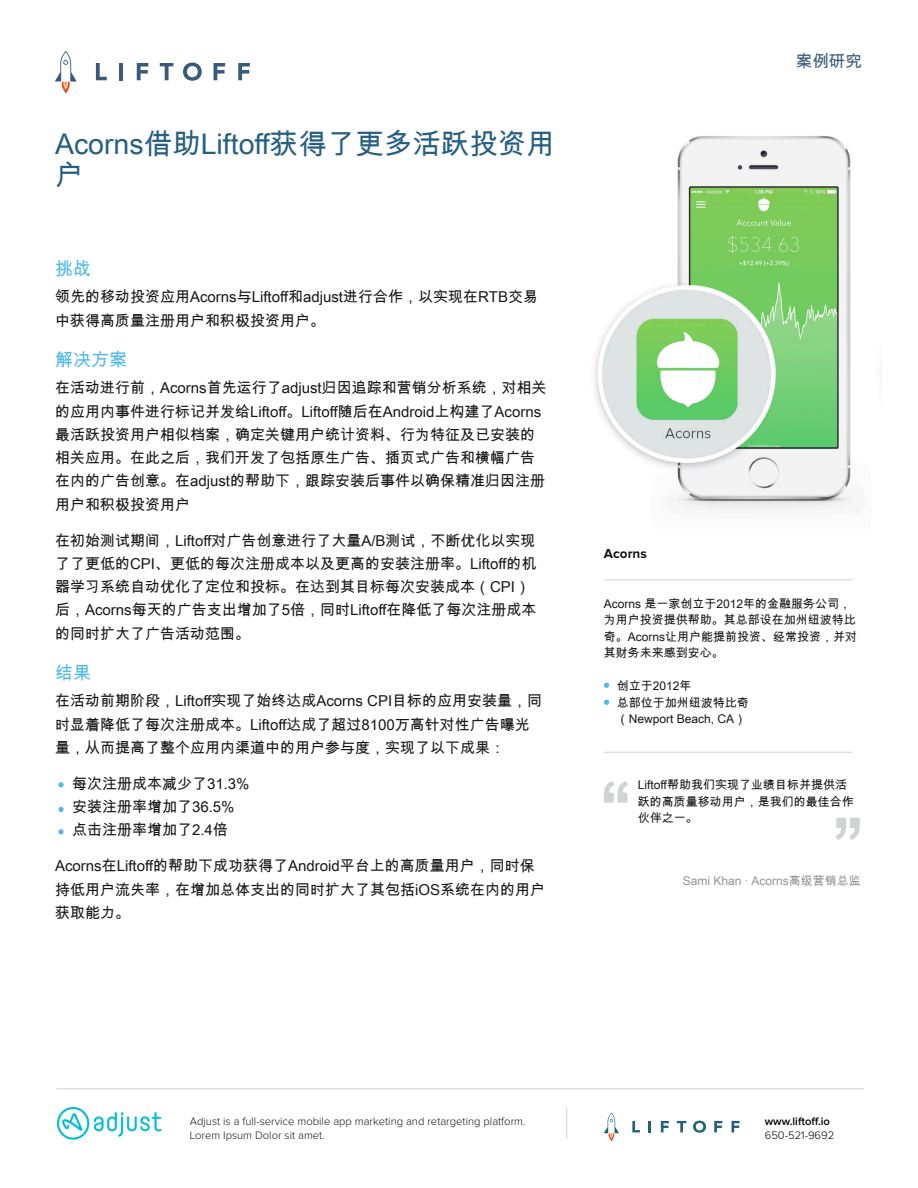
<style>
.page{position:relative;width:918px;height:1188px;background:#fff}
.page>*{position:absolute;margin:0;border:0;box-sizing:border-box;transform-origin:0 0}
.t1{font:28.5px/31.5px "Arial Unicode MS";color:#265f82}
.t2{font:18px "Arial Unicode MS";color:#51b9e9}
.t3{font:16.5px "Arial Unicode MS";color:#395a7a}
.t4{font:15px/23.2px "Arial Unicode MS";color:#181518}
.t5{font:700 13.5px "Proxima Nova";color:#181518}
.t6{font:12px/16.5px "Arial Unicode MS";color:#181518}
.t7{font:12px "Arial Unicode MS";color:#989298}
.t8{font:300 11.25px "Proxima Nova";color:#181518}
.t9{font:600 11.25px "Proxima Nova";color:#000}
.t10{font:300 11.25px "Proxima Nova";color:#000}
</style>
<div class="page">
<img style="left:594px;top:136px;width:263px;height:376px">
<hr style="left:604px;top:579px;width:249px;height:1px;background:#d1d2d4">
<hr style="left:604px;top:752px;width:249px;height:1px;background:#d1d2d4">
<svg style="left:604px;top:781px;width:24px;height:22px"></svg>
<svg style="left:836px;top:818px;width:24px;height:22px"></svg>
<svg style="left:96px;top:63px;width:11px;height:17px"></svg>
<hr style="left:119px;top:63px;width:4px;height:17px;background:#395a7a">
<svg style="left:137px;top:63px;width:11px;height:17px"></svg>
<svg style="left:160px;top:63px;width:13px;height:17px"></svg>
<svg style="left:183px;top:63px;width:19px;height:18px"></svg>
<svg style="left:214px;top:63px;width:11px;height:17px"></svg>
<svg style="left:238px;top:63px;width:12px;height:17px"></svg>
<svg style="left:55px;top:51px;width:21px;height:43px"></svg>
<hr style="left:56px;top:1089px;width:808px;height:1px;background:#d1d2d4">
<svg style="left:632px;top:1121px;width:8px;height:11px"></svg>
<svg style="left:649px;top:1121px;width:2px;height:11px"></svg>
<svg style="left:661px;top:1121px;width:8px;height:11px"></svg>
<svg style="left:677px;top:1121px;width:9px;height:11px"></svg>
<svg style="left:693px;top:1121px;width:13px;height:12px"></svg>
<svg style="left:714px;top:1121px;width:8px;height:11px"></svg>
<svg style="left:732px;top:1121px;width:8px;height:11px"></svg>
<svg style="left:604px;top:1113px;width:15px;height:28px"></svg>
<svg style="left:604px;top:683px;width:5px;height:5px"></svg>
<svg style="left:58px;top:829px;width:6px;height:5px"></svg>
<svg style="left:58px;top:807px;width:6px;height:5px"></svg>
<svg style="left:58px;top:782px;width:6px;height:5px"></svg>
<svg style="left:604px;top:700px;width:5px;height:5px"></svg>
<img style="left:57px;top:1108px;width:105px;height:32px">
<hr style="left:566px;top:1108px;width:1px;height:31px;background:#d1d2d4">
<p class="t1" style="left:55px;top:127px;width:501px">Acorns借助Liftoff获得了更多活跃投资用户</p>
<p class="t2" style="left:55px;top:255px;width:37px">挑战</p>
<p class="t4" style="left:55px;top:285px;width:485px">领先的移动投资应用Acorns与Liftoff和adjust进行合作，以实现在RTB交易中获得高质量注册用户和积极投资用户。</p>
<p class="t2" style="left:55px;top:346px;width:73px">解决方案</p>
<p class="t4" style="left:55px;top:376px;width:493px">在活动进行前，Acorns首先运行了adjust归因追踪和营销分析系统，对相关的应用内事件进行标记并发给Liftoff。Liftoff随后在Android上构建了Acorns最活跃投资用户相似档案，确定关键用户统计资料、行为特征及已安装的相关应用。在此之后，我们开发了包括原生广告、插页式广告和横幅广告在内的广告创意。在adjust的帮助下，跟踪安装后事件以确保精准归因注册用户和积极投资用户</p>
<p class="t4" style="left:55px;top:528px;width:483px">在初始测试期间，Liftoff对广告创意进行了大量A/B测试，不断优化以实现了了更低的CPI、更低的每次注册成本以及更高的安装注册率。Liftoff的机器学习系统自动优化了定位和投标。在达到其目标每次安装成本（CPI）后，Acorns每天的广告支出增加了5倍，同时Liftoff在降低了每次注册成本的同时扩大了广告活动范围。</p>
<p class="t2" style="left:55px;top:660px;width:37px">结果</p>
<p class="t4" style="left:55px;top:689px;width:489px">在活动前期阶段，Liftoff实现了始终达成Acorns CPI目标的应用安装量，同时显着降低了每次注册成本。Liftoff达成了超过8100万高针对性广告曝光量，从而提高了整个应用内渠道中的用户参与度，实现了以下成果：</p>
<p class="t4" style="left:72px;top:772px;width:179px">每次注册成本减少了31.3%</p>
<p class="t4" style="left:72px;top:795px;width:164px">安装注册率增加了36.5%</p>
<p class="t4" style="left:72px;top:818px;width:157px">点击注册率增加了2.4倍</p>
<p class="t4" style="left:55px;top:854px;width:492px">Acorns在Liftoff的帮助下成功获得了Android平台上的高质量用户，同时保持低用户流失率，在增加总体支出的同时扩大了其包括iOS系统在内的用户获取能力。</p>
<p class="t3" style="left:796px;top:49px;width:67px">案例研究</p>
<p class="t5" style="left:604px;top:547px;width:44px">Acorns</p>
<p class="t6" style="left:604px;top:595px;width:255px">Acorns 是一家创立于2012年的金融服务公司，为用户投资提供帮助。其总部设在加州纽波特比奇。Acorns让用户能提前投资、经常投资，并对其财务未来感到安心。</p>
<p class="t6" style="left:617px;top:677px;width:76px">创立于2012年</p>
<p class="t6" style="left:617px;top:694px;width:133px">总部位于加州纽波特比奇</p>
<p class="t6" style="left:617px;top:710px;width:131px">（Newport Beach, CA）</p>
<p class="t6" style="left:638px;top:776px;width:217px">Liftoff帮助我们实现了业绩目标并提供活跃的高质量移动用户，是我们的最佳合作伙伴之一。</p>
<p class="t7" style="left:683px;top:872px;width:180px">Sami Khan · Acorns高级营销总监</p>
<p class="t8" style="left:190px;top:1116px;width:337px">Adjust is a full-service mobile app marketing and retargeting platform.</p>
<p class="t8" style="left:190px;top:1130px;width:137px">Lorem Ipsum Dolor sit amet.</p>
<p class="t9" style="left:765px;top:1116px;width:67px">www.liftoff.io</p>
<p class="t10" style="left:765px;top:1130px;width:71px">650-521-9692</p>
</div>
